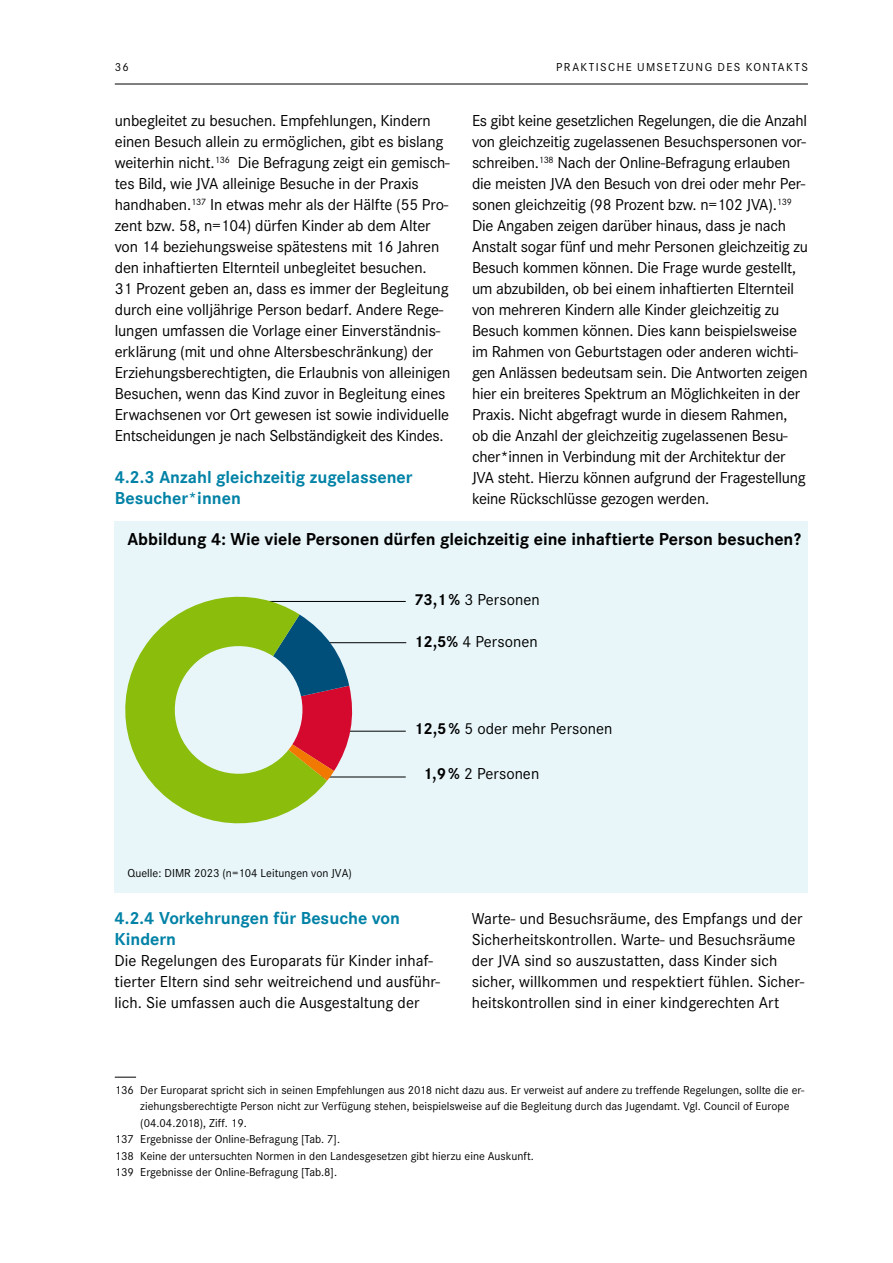
<style>
.page{position:relative;width:893px;height:1263px;background:#fff}
.page>*{position:absolute;margin:0;border:0;box-sizing:border-box;transform-origin:0 0}
.t1{font:700 18px/21px "Corporate S";color:#0082a6}
.t2{font:700 18px "Corporate S";color:#000}
.t3{font:16.5px/21px "Corporate S";letter-spacing:-.01em;color:#000}
.t4{font:12px/16.5px "Corporate S";color:#000}
.t5{font:12px "Corporate S";letter-spacing:.115em;color:#000}
.s1{font-weight:700}
</style>
<div class="page">
<hr style="left:115px;top:84px;width:693px;height:1px;background:#000">
<svg style="left:115px;top:1077px;width:21px;height:1px"></svg>
<div style="left:115px;top:521px;width:693px;height:371px;background:#e8f6fa"></div>
<svg style="left:125px;top:596px;width:202px;height:228px;fill:#8bbd0d"></svg>
<svg style="left:167px;top:601px;width:240px;height:180px"></svg>
<p class="t4" style="left:115px;top:58px;width:16px">36</p>
<p class="t5" style="left:556px;top:59px;width:253px">PRAKTISCHE UMSETZUNG DES KONTAKTS</p>
<p class="t3" style="left:115px;top:109px;width:337px">unbegleitet zu besuchen. Empfehlungen, Kindern einen Besuch allein zu ermöglichen, gibt es bislang weiterhin nicht.<sup>136</sup> Die Befragung zeigt ein gemisch&shy;tes Bild, wie JVA alleinige Besuche in der Praxis handhaben.<sup>137</sup> In etwas mehr als der Hälfte (55 Pro&shy;zent bzw. 58, n=104) dürfen Kinder ab dem Alter von 14 beziehungsweise spätestens mit 16 Jahren den inhaftierten Elternteil unbegleitet besuchen.<br>31 Prozent geben an, dass es immer der Begleitung durch eine volljährige Person bedarf. Andere Rege&shy;lungen umfassen die Vorlage einer Einverständnis&shy;erklärung (mit und ohne Altersbeschränkung) der Erziehungsberechtigten, die Erlaubnis von alleinigen Besuchen, wenn das Kind zuvor in Begleitung eines Erwachsenen vor Ort gewesen ist sowie individuelle Entscheidungen je nach Selbständigkeit des Kindes.</p>
<h3 class="t1" style="left:115px;top:466px;width:299px">4.2.3 Anzahl gleichzeitig zugelassener<br>Besucher*innen</h3>
<p class="t3" style="left:472px;top:109px;width:337px">Es gibt keine gesetzlichen Regelungen, die die Anzahl von gleichzeitig zugelassenen Besuchspersonen vor&shy;schreiben.<sup>138</sup> Nach der Online-Befragung erlauben die meisten JVA den Besuch von drei oder mehr Per&shy;sonen gleichzeitig (98 Prozent bzw. n=102 JVA).<sup>139<br></sup>Die Angaben zeigen darüber hinaus, dass je nach Anstalt sogar fünf und mehr Personen gleichzeitig zu Besuch kommen können. Die Frage wurde gestellt, um abzubilden, ob bei einem inhaftierten Elternteil von mehreren Kindern alle Kinder gleichzeitig zu Besuch kommen können. Dies kann beispielsweise im Rahmen von Geburtstagen oder anderen wichti&shy;gen Anlässen bedeutsam sein. Die Antworten zeigen hier ein breiteres Spektrum an Möglichkeiten in der Praxis. Nicht abgefragt wurde in diesem Rahmen,<br>ob die Anzahl der gleichzeitig zugelassenen Besu&shy;cher*innen in Verbindung mit der Architektur der JVA steht. Hierzu können aufgrund der Fragestellung keine Rückschlüsse gezogen werden.</p>
<p class="t2" style="left:127px;top:526px;width:675px">Abbildung 4: Wie viele Personen dürfen gleichzeitig eine inhaftierte Person besuchen?</p>
<p class="t3" style="left:414px;top:589px;width:127px"><span class="s1">73,1 %</span> 3 Personen</p>
<p class="t3" style="left:414px;top:630px;width:125px"><span class="s1">12,5%</span> 4 Personen</p>
<p class="t3" style="left:414px;top:718px;width:200px"><span class="s1">12,5 %</span> 5 oder mehr Personen</p>
<p class="t4" style="left:128px;top:865px;width:226px">Quelle: DIMR 2023 (n=104 Leitungen von JVA)</p>
<p class="t3" style="left:423px;top:763px;width:118px"><span class="s1">1,9 %</span> 2 Personen</p>
<h3 class="t1" style="left:115px;top:907px;width:287px">4.2.4 Vorkehrungen für Besuche von<br>Kindern</h3>
<p class="t3" style="left:115px;top:949px;width:327px">Die Regelungen des Europarats für Kinder inhaf&shy;tierter Eltern sind sehr weitreichend und ausführ&shy;lich. Sie umfassen auch die Ausgestaltung der</p>
<p class="t3" style="left:472px;top:907px;width:334px">Warte- und Besuchsräume, des Empfangs und der Sicherheitskontrollen. Warte- und Besuchsräume der JVA sind so auszustatten, dass Kinder sich sicher, willkommen und respektiert fühlen. Sicher&shy;heitskontrollen sind in einer kindgerechten Art</p>
<p class="t4" style="left:115px;top:1081px;width:691px">136 Der Europarat spricht sich in seinen Empfehlungen aus 2018 nicht dazu aus. Er verweist auf andere zu treffende Regelungen, sollte die er-</p>
<p class="t4" style="left:140px;top:1097px;width:651px">ziehungsberechtigte Person nicht zur Verfügung stehen, beispielsweise auf die Begleitung durch das Jugendamt. Vgl. Council of Europe</p>
<p class="t4" style="left:140px;top:1114px;width:108px">(04.04.2018), Ziff. 19.</p>
<p class="t4" style="left:115px;top:1130px;width:227px">137 Ergebnisse der Online-Befragung [Tab. 7].</p>
<p class="t4" style="left:115px;top:1147px;width:421px">138 Keine der untersuchten Normen in den Landesgesetzen gibt hierzu eine Auskunft.<br>139 Ergebnisse der Online-Befragung [Tab.8].</p>
</div>
